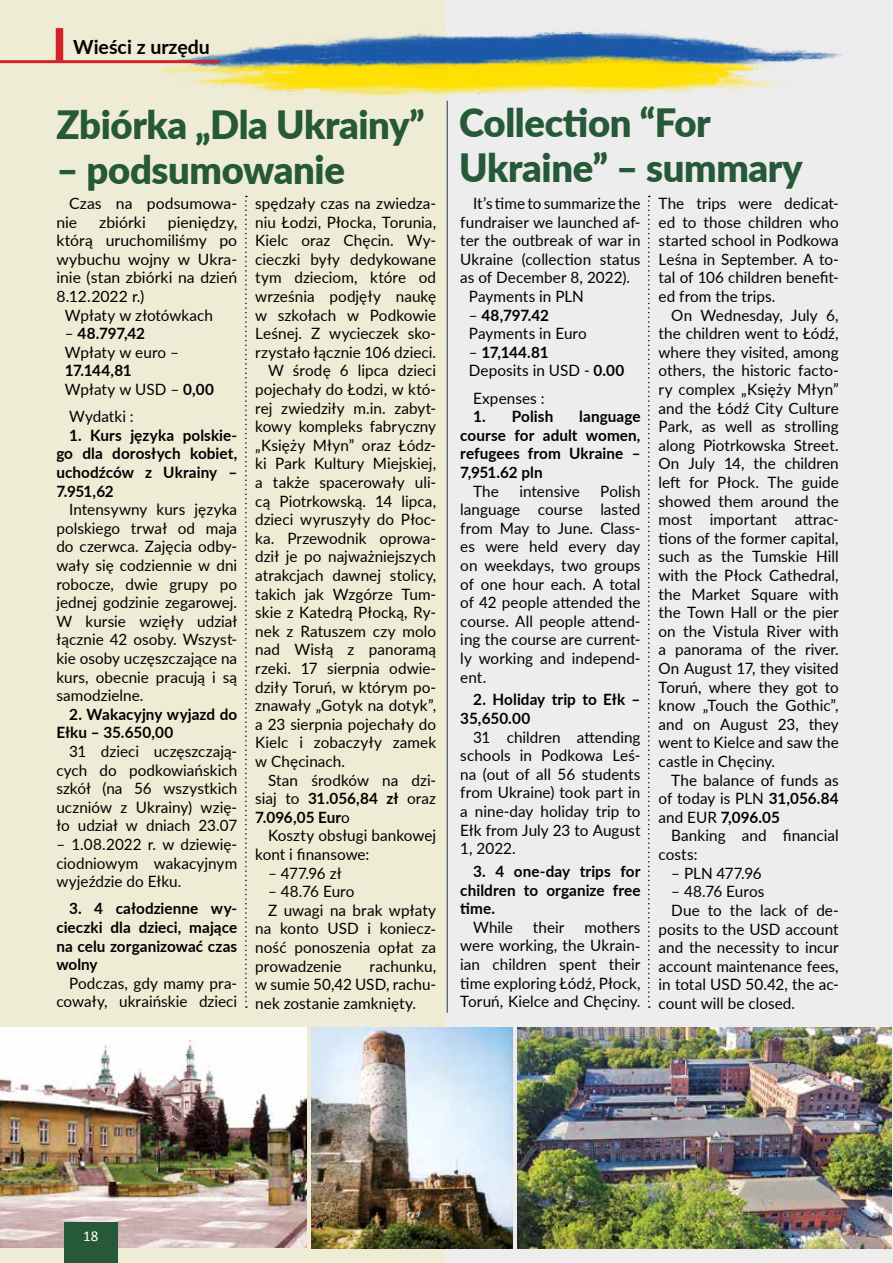
<style>
.page{position:relative;width:893px;height:1263px;background:#fff}
.page>*{position:absolute;margin:0;border:0;box-sizing:border-box;transform-origin:0 0}
.t1{font:900 39px/45px "Lato";letter-spacing:-.01em;color:#255937}
.t2{font:700 19.5px "Lato";color:#000}
.t3{font:15.6px/18.6px "Lato";letter-spacing:.005em;color:#000;text-align:justify}
.t4{font:700 15.6px/18.6px "Lato";letter-spacing:.005em;color:#000;text-align:justify}
.t5{font:15px "Calibri";color:#fff}
.s1{font-weight:700}
.s2{font-weight:400}
</style>
<div class="page">
<div style="left:446px;top:0;width:447px;height:1263px;background:#ededee"></div>
<div style="left:0;top:0;width:446px;height:1263px;background:#eeecd4"></div>
<svg style="left:245px;top:196px;width:2px;height:812px"></svg>
<svg style="left:648px;top:196px;width:2px;height:812px"></svg>
<img style="left:163px;top:30px;width:680px;height:65px">
<hr style="left:447px;top:101px;width:1px;height:912px;background:#203731">
<img style="left:311px;top:1027px;width:201px;height:221px">
<img style="left:0;top:1027px;width:306px;height:220px">
<img style="left:518px;top:1027px;width:374px;height:221px">
<hr style="left:0;top:60px;width:220px;height:3px;background:#d2232a">
<div style="left:56px;top:28px;width:7px;height:34px;background:#d2232a"></div>
<div style="left:64px;top:1222px;width:54px;height:41px;background:#255937"></div>
<p class="t2" style="left:73px;top:32px;width:138px">Wieści z urzędu</p>
<h1 class="t1" style="left:56px;top:101px;width:370px">Zbiórka „Dla Ukrainy”</h1>
<h1 class="t1" style="left:56px;top:146px;width:290px">– podsumowanie</h1>
<p class="t3" style="left:56px;top:193px;width:182px;text-indent:13px">Czas na podsumowa&shy;nie</p>
<p class="t3" style="left:99px;top:212px;width:48px">zbiórki</p>
<p class="t3" style="left:168px;top:212px;width:71px">pieniędzy,</p>
<p class="t3" style="left:56px;top:231px;width:182px">którą uruchomiliśmy po</p>
<p class="t3" style="left:56px;top:249px;width:182px">wybuchu wojny w Ukra-</p>
<p class="t3" style="left:56px;top:268px;width:182px">inie (stan zbiórki na dzień</p>
<p class="t3" style="left:56px;top:286px;width:90px">8.12.2022 r.)</p>
<p class="t3" style="left:65px;top:305px;width:150px">Wpłaty w złotówkach</p>
<p class="t3" style="left:65px;top:324px;width:116px">– <span class="s1">48.797,42<br></span>Wpłaty w euro –</p>
<p class="t4" style="left:65px;top:361px;width:151px">17.144,81<br><span class="s2">Wpłaty w USD –</span> 0,00</p>
<p class="t3" style="left:69px;top:406px;width:66px">Wydatki :</p>
<p class="t4" style="left:56px;top:425px;width:182px;text-indent:13px">1. Kurs języka polskie&shy;go dla dorosłych kobiet, uchodźców z Ukrainy – 7.951,62</p>
<p class="t3" style="left:56px;top:499px;width:182px;text-indent:13px">Intensywny kurs języka polskiego trwał od maja do czerwca. Zajęcia odby&shy;wały się codziennie w dni robocze, dwie grupy po jednej godzinie zegarowej.<br>W kursie wzięły udział łącznie 42 osoby. Wszyst&shy;kie osoby uczęszczające na kurs, obecnie pracują i są samodzielne.</p>
<p class="t4" style="left:56px;top:704px;width:182px;text-indent:13px">2. Wakacyjny wyjazd do<br>Ełku – 35.650,00</p>
<p class="t3" style="left:56px;top:741px;width:182px;text-indent:13px">31 dzieci uczęszczają&shy;cych do podkowiańskich szkół (na 56 wszystkich uczniów z Ukrainy) wzię&shy;ło udział w dniach 23.07</p>
<p class="t3" style="left:56px;top:834px;width:182px">– 1.08.2022 r. w dziewię&shy;ciodniowym wakacyjnym wyjeździe do Ełku.</p>
<p class="t4" style="left:56px;top:899px;width:182px;text-indent:13px">3. 4 całodzienne wy&shy;cieczki dla dzieci, mające na celu zorganizować czas wolny</p>
<p class="t3" style="left:56px;top:973px;width:182px;text-align:right">Podczas, gdy mamy pra&shy;cowały, ukraińskie dzieci</p>
<p class="t3" style="left:255px;top:193px;width:182px">spędzały czas na zwiedza-</p>
<p class="t3" style="left:255px;top:212px;width:182px">niu Łodzi, Płocka, Torunia,</p>
<p class="t3" style="left:255px;top:231px;width:182px">Kielc oraz Chęcin. Wy-</p>
<p class="t3" style="left:255px;top:249px;width:182px">cieczki były dedykowane</p>
<p class="t3" style="left:255px;top:268px;width:182px">tym dzieciom, które od</p>
<p class="t3" style="left:255px;top:286px;width:182px">września podjęły naukę</p>
<p class="t3" style="left:255px;top:305px;width:182px">w szkołach w Podkowie</p>
<p class="t3" style="left:255px;top:324px;width:182px">Leśnej. Z wycieczek sko-</p>
<p class="t3" style="left:255px;top:342px;width:182px">rzystało łącznie 106 dzieci.</p>
<p class="t3" style="left:268px;top:361px;width:170px">W środę 6 lipca dzieci</p>
<p class="t3" style="left:255px;top:379px;width:182px">pojechały do Łodzi, w któ-</p>
<p class="t3" style="left:255px;top:398px;width:182px">rej zwiedziły m.in. zabyt-</p>
<p class="t3" style="left:255px;top:417px;width:182px">kowy kompleks fabryczny</p>
<p class="t3" style="left:255px;top:435px;width:182px">„Księży Młyn” oraz Łódz-</p>
<p class="t3" style="left:255px;top:454px;width:182px">ki Park Kultury Miejskiej,</p>
<p class="t3" style="left:255px;top:472px;width:182px">a także spacerowały uli-</p>
<p class="t3" style="left:255px;top:491px;width:182px">cą Piotrkowską. 14 lipca,</p>
<p class="t3" style="left:255px;top:510px;width:182px">dzieci wyruszyły do Płoc-</p>
<p class="t3" style="left:255px;top:528px;width:182px">ka. Przewodnik oprowa-</p>
<p class="t3" style="left:255px;top:547px;width:182px">dził je po najważniejszych</p>
<p class="t3" style="left:255px;top:565px;width:182px">atrakcjach dawnej stolicy,</p>
<p class="t3" style="left:255px;top:584px;width:182px">takich jak Wzgórze Tum-</p>
<p class="t3" style="left:255px;top:603px;width:182px">skie z Katedrą Płocką, Ry-</p>
<p class="t3" style="left:255px;top:621px;width:182px">nek z Ratuszem czy molo</p>
<p class="t3" style="left:255px;top:640px;width:182px">nad Wisłą z panoramą</p>
<p class="t3" style="left:255px;top:658px;width:182px">rzeki. 17 sierpnia odwie-</p>
<p class="t3" style="left:255px;top:677px;width:182px">dziły Toruń, w którym po-</p>
<p class="t3" style="left:255px;top:696px;width:182px">znawały „Gotyk na dotyk”,</p>
<p class="t3" style="left:255px;top:714px;width:182px">a 23 sierpnia pojechały do</p>
<p class="t3" style="left:255px;top:733px;width:182px">Kielc i zobaczyły zamek</p>
<p class="t3" style="left:255px;top:751px;width:91px">w Chęcinach.</p>
<p class="t3" style="left:268px;top:770px;width:170px">Stan środków na dzi-</p>
<p class="t4" style="left:255px;top:789px;width:182px"><span class="s2">siaj to</span> 31.056,84 zł <span class="s2">oraz</span></p>
<p class="t4" style="left:255px;top:807px;width:96px">7.096,05 Eur<span class="s2">o</span></p>
<p class="t3" style="left:268px;top:826px;width:170px">Koszty obsługi bankowej</p>
<p class="t3" style="left:255px;top:844px;width:116px">kont i finansowe:</p>
<p class="t3" style="left:268px;top:863px;width:75px">– 477.96 zł</p>
<p class="t3" style="left:268px;top:882px;width:88px">– 48.76 Euro</p>
<p class="t3" style="left:268px;top:900px;width:170px">Z uwagi na brak wpłaty</p>
<p class="t3" style="left:255px;top:919px;width:182px">na konto USD i koniecz-</p>
<p class="t3" style="left:255px;top:937px;width:182px">ność ponoszenia opłat za</p>
<p class="t3" style="left:255px;top:956px;width:88px">prowadzenie</p>
<p class="t3" style="left:255px;top:956px;width:182px;text-indent:114px">rachunku, w sumie 50,42 USD, rachu&shy;nek zostanie zamknięty.</p>
<h1 class="t1" style="left:459px;top:99px;width:345px">Collection “For<br>Ukraine” – summary</h1>
<p class="t3" style="left:473px;top:193px;width:169px">It’s time to summarize the</p>
<p class="t3" style="left:460px;top:212px;width:182px">fundraiser we launched af-</p>
<p class="t3" style="left:460px;top:231px;width:182px">ter the outbreak of war in</p>
<p class="t3" style="left:460px;top:249px;width:182px">Ukraine (collection status</p>
<p class="t3" style="left:460px;top:268px;width:171px">as of December 8, 2022).</p>
<p class="t3" style="left:469px;top:286px;width:117px">Payments in PLN</p>
<p class="t3" style="left:469px;top:305px;width:119px">– <span class="s1">48,797.42<br></span>Payments in Euro</p>
<p class="t3" style="left:469px;top:342px;width:157px">– <span class="s1">17,144.81<br></span>Deposits in USD - <span class="s1">0.00</span></p>
<p class="t3" style="left:473px;top:388px;width:73px">Expenses :</p>
<p class="t4" style="left:473px;top:406px;width:82px">1. Polish</p>
<p class="t4" style="left:460px;top:406px;width:182px;text-indent:119px">language course for adult women, refugees from Ukraine – 7,951.62 pln</p>
<p class="t3" style="left:473px;top:481px;width:27px">The</p>
<p class="t3" style="left:519px;top:481px;width:62px">intensive</p>
<p class="t3" style="left:460px;top:481px;width:182px;text-indent:140px">Polish language course lasted from May to June. Class&shy;es were held every day on weekdays, two groups of one hour each. A total of 42 people attended the course. All people attend&shy;ing the course are current&shy;ly working and independ&shy;ent.</p>
<p class="t4" style="left:460px;top:690px;width:182px;text-indent:13px">2. Holiday trip to Ełk –<br>35,650.00</p>
<p class="t3" style="left:460px;top:727px;width:182px;text-indent:13px">31 children attending schools in Podkowa Leś&shy;na (out of all 56 students from Ukraine) took part in a nine-day holiday trip to Ełk from July 23 to August 1, 2022.</p>
<p class="t4" style="left:460px;top:861px;width:182px;text-indent:13px">3. 4 one-day trips for children to organize free time.</p>
<p class="t3" style="left:473px;top:917px;width:41px">While</p>
<p class="t3" style="left:533px;top:917px;width:33px">their</p>
<p class="t3" style="left:460px;top:917px;width:182px;text-indent:124px">mothers were working, the Ukrain&shy;ian children spent their time exploring Łódź, Płock, Toruń, Kielce and Chęciny.</p>
<p class="t3" style="left:658px;top:193px;width:182px">The trips were dedicat&shy;ed to those children who started school in Podkowa Leśna in September. A to&shy;tal of 106 children benefit&shy;ed from the trips.</p>
<p class="t3" style="left:658px;top:305px;width:182px;text-indent:13px">On Wednesday, July 6, the children went to Łódź, where they visited, among others, the historic facto&shy;ry complex „Księży Młyn” and the Łódź City Culture Park, as well as strolling along Piotrkowska Street.<br>On July 14, the children left for Płock. The guide showed them around the most important attrac&shy;tions of the former capital, such as the Tumskie Hill with the Płock Cathedral, the Market Square with the Town Hall or the pier on the Vistula River with a panorama of the river.<br>On August 17, they visited Toruń, where they got to know „Touch the Gothic”, and on August 23, they went to Kielce and saw the castle in Chęciny.</p>
<p class="t3" style="left:658px;top:770px;width:182px;text-indent:13px">The balance of funds as of today is PLN <span class="s1">31,056.84 </span>and EUR <span class="s1">7,096.05</span></p>
<p class="t3" style="left:658px;top:826px;width:182px;text-indent:13px">Banking and financial costs:</p>
<p class="t3" style="left:671px;top:863px;width:92px">– PLN 477.96</p>
<p class="t3" style="left:671px;top:881px;width:95px">– 48.76 Euros</p>
<p class="t3" style="left:671px;top:900px;width:169px">Due to the lack of de-</p>
<p class="t3" style="left:658px;top:919px;width:182px">posits to the USD account</p>
<p class="t3" style="left:658px;top:937px;width:182px">and the necessity to incur</p>
<p class="t3" style="left:658px;top:956px;width:182px">account maintenance fees,</p>
<p class="t3" style="left:658px;top:975px;width:182px">in total USD 50.42, the ac-</p>
<p class="t3" style="left:658px;top:993px;width:138px">count will be closed.</p>
<p class="t5" style="left:83px;top:1227px;width:17px">18</p>
</div>
